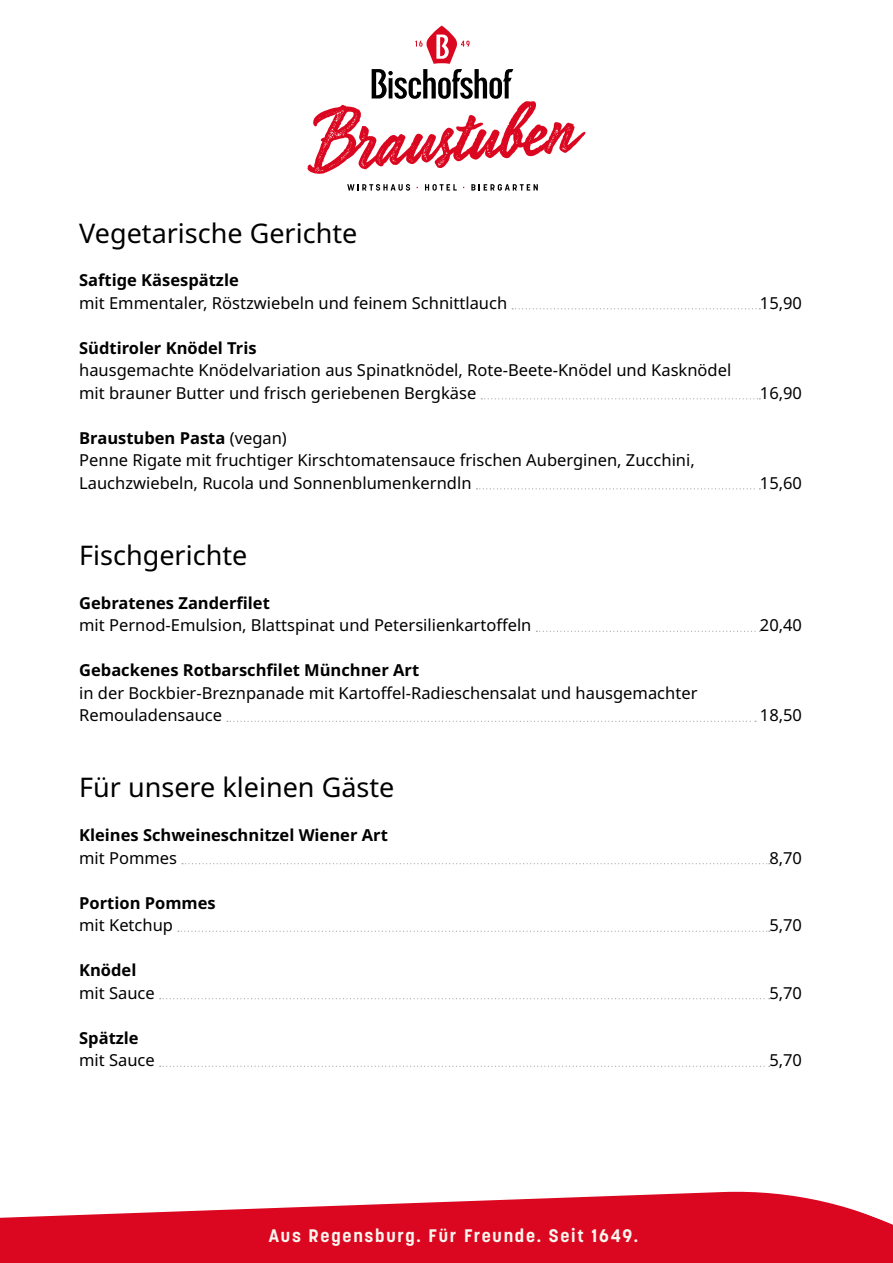
<style>
.page{position:relative;width:893px;height:1263px;background:#fff}
.page>*{position:absolute;margin:0;border:0;box-sizing:border-box;transform-origin:0 0}
.t1{font:27px "Noto Sans";color:#000}
.t2{font:700 18px "Korolev";letter-spacing:.1em;color:#fbf6ee}
.t3{font:16.5px/22.5px "Noto Sans";color:#000}
.t4{font:700 16.5px "Noto Sans";color:#000}
.s1{font-weight:700}
</style>
<div class="page">
<svg style="left:0;top:1191px;width:893px;height:72px;fill:#db0720"></svg>
<svg style="left:512px;top:308px;width:248px;height:1px"></svg>
<svg style="left:481px;top:398px;width:279px;height:1px"></svg>
<svg style="left:476px;top:488px;width:284px;height:1px"></svg>
<svg style="left:536px;top:631px;width:224px;height:1px"></svg>
<svg style="left:227px;top:721px;width:529px;height:1px"></svg>
<svg style="left:182px;top:863px;width:588px;height:1px"></svg>
<svg style="left:178px;top:931px;width:592px;height:1px"></svg>
<svg style="left:160px;top:998px;width:610px;height:1px"></svg>
<svg style="left:160px;top:1066px;width:610px;height:1px"></svg>
<svg style="left:347px;top:184px;width:63px;height:7px"></svg>
<svg style="left:425px;top:184px;width:32px;height:7px"></svg>
<svg style="left:471px;top:184px;width:67px;height:7px"></svg>
<svg style="left:307px;top:26px;width:278px;height:148px"></svg>
<h1 class="t1" style="left:79px;top:214px;width:280px">Vegetarische Gerichte</h1>
<p class="t4" style="left:79px;top:269px;width:161px">Saftige Käsespätzle</p>
<p class="t3" style="left:79px;top:292px;width:430px">mit Emmentaler, Röstzwiebeln und feinem Schnittlauch</p>
<p class="t3" style="left:760px;top:292px;width:44px">15,90</p>
<p class="t4" style="left:79px;top:336px;width:179px">Südtiroler Knödel Tris</p>
<p class="t3" style="left:79px;top:359px;width:654px">hausgemachte Knödelvariation aus Spinatknödel, Rote-Beete-Knödel und Kasknödel mit brauner Butter und frisch geriebenen Bergkäse</p>
<p class="t3" style="left:760px;top:382px;width:44px">16,90</p>
<p class="t3" style="left:79px;top:427px;width:617px"><span class="s1">Braustuben Pasta</span> (vegan)<br>Penne Rigate mit fruchtiger Kirschtomatensauce frischen Auberginen, Zucchini,<br>Lauchzwiebeln, Rucola und Sonnenblumenkerndln</p>
<p class="t3" style="left:760px;top:472px;width:44px">15,60</p>
<h1 class="t1" style="left:79px;top:536px;width:170px">Fischgerichte</h1>
<p class="t4" style="left:79px;top:591px;width:192px">Gebratenes Zanderfilet</p>
<p class="t3" style="left:79px;top:614px;width:454px">mit Pernod-Emulsion, Blattspinat und Petersilienkartoffeln</p>
<p class="t3" style="left:760px;top:614px;width:44px">20,40</p>
<p class="t4" style="left:79px;top:659px;width:341px">Gebackenes Rotbarschfilet Münchner Art</p>
<p class="t3" style="left:79px;top:682px;width:620px">in der Bockbier-Breznpanade mit Kartoffel-Radieschensalat und hausgemachter<br>Remouladensauce</p>
<p class="t3" style="left:760px;top:704px;width:44px">18,50</p>
<h1 class="t1" style="left:79px;top:769px;width:317px">Für unsere kleinen Gäste</h1>
<p class="t4" style="left:79px;top:823px;width:310px">Kleines Schweineschnitzel Wiener Art</p>
<p class="t3" style="left:79px;top:847px;width:99px">mit Pommes</p>
<p class="t3" style="left:769px;top:847px;width:34px">8,70</p>
<p class="t4" style="left:79px;top:891px;width:138px">Portion Pommes</p>
<p class="t3" style="left:79px;top:914px;width:95px">mit Ketchup</p>
<p class="t3" style="left:769px;top:914px;width:34px">5,70</p>
<p class="t4" style="left:79px;top:958px;width:59px">Knödel</p>
<p class="t3" style="left:79px;top:982px;width:77px">mit Sauce</p>
<p class="t3" style="left:769px;top:982px;width:34px">5,70</p>
<p class="t4" style="left:79px;top:1026px;width:61px">Spätzle</p>
<p class="t3" style="left:79px;top:1049px;width:77px">mit Sauce</p>
<p class="t3" style="left:769px;top:1049px;width:34px">5,70</p>
<p class="t2" style="left:269px;top:1224px;width:371px">Aus Regensburg. Für Freunde. Seit 1649.</p>
</div>
